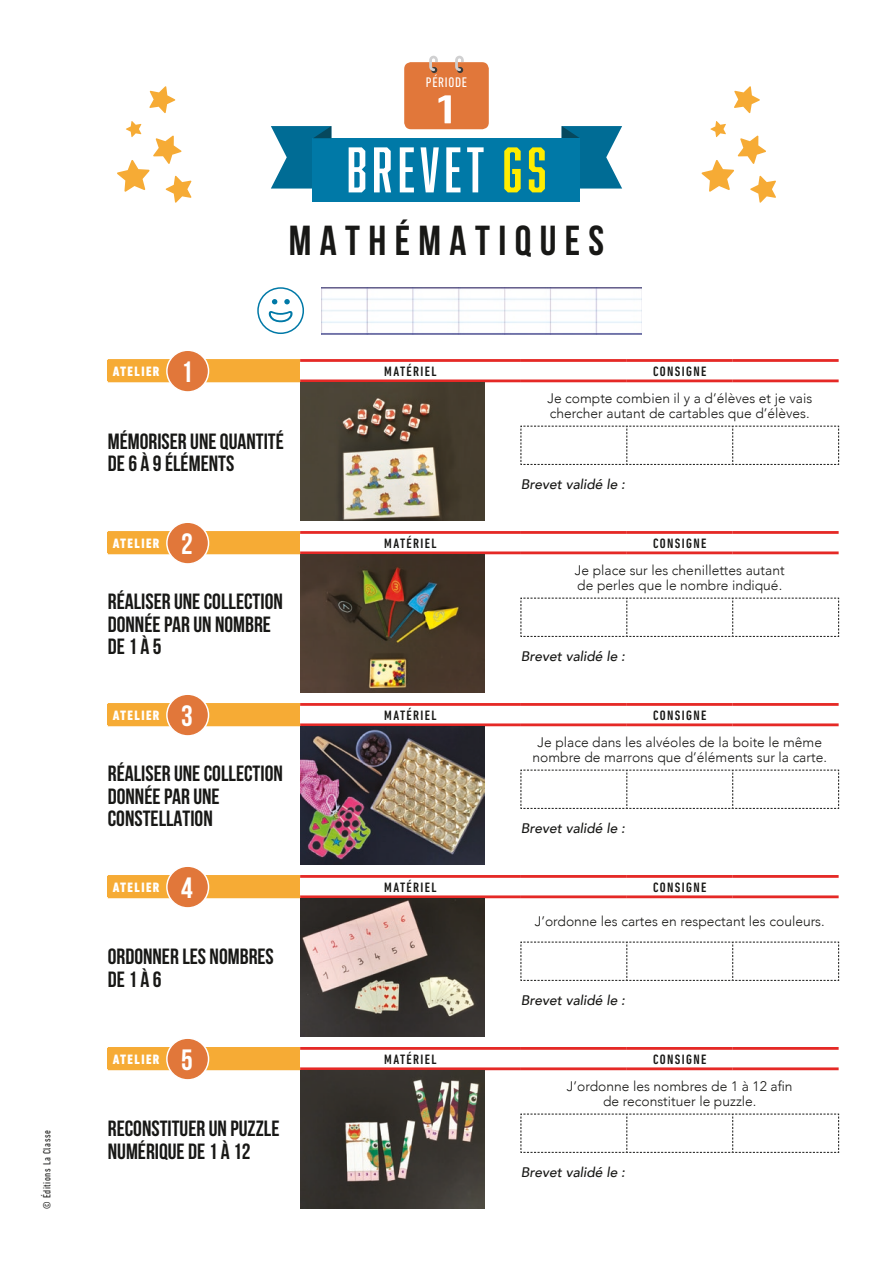
<style>
.page{position:relative;width:893px;height:1263px;background:#fff}
.page>*{position:absolute;margin:0;border:0;box-sizing:border-box;transform-origin:0 0}
.t1{font:59.25px "Abolition";letter-spacing:.085em;color:#fff}
.t2{font:700 41.85px "Bebas Neue";letter-spacing:.2em;color:#181816}
.t3{font:500 condensed 41.1px "DIN Next LT Pro";color:#fff;scale:1.5 1}
.t4{font:700 29.4px "Bebas Neue";color:#fff}
.t5{font:700 22.05px/22px "Bebas Neue";color:#181816}
.t6{font:condensed 14.1px "DIN Next LT Pro";letter-spacing:.05em;color:#fff}
.t7{font:300 13.8px/15.1px "Avenir";color:#181816}
.t8{font:500 condensed 13.8px "DIN Next LT Pro";letter-spacing:.1em;color:#181816}
.t9{font:italic 500 13.8px "Avenir";color:#181816}
.t10{font:800 condensed 13.8px "DIN Next LT Pro";letter-spacing:.1em;color:#fff}
.t11{font:condensed 10.5px "DIN Next LT Pro";letter-spacing:.05em;color:#181816}
.s1{color:#ffed00}
</style>
<div class="page">
<div style="left:404px;top:62px;width:85px;height:67px;background:#e1773a;border-radius:7px"></div>
<svg style="left:429px;top:56px;width:9px;height:17px"></svg>
<svg style="left:455px;top:56px;width:9px;height:17px"></svg>
<svg style="left:734px;top:86px;width:26px;height:27px"></svg>
<svg style="left:702px;top:121px;width:74px;height:82px"></svg>
<svg style="left:149px;top:86px;width:26px;height:27px"></svg>
<svg style="left:117px;top:121px;width:74px;height:82px"></svg>
<svg style="left:562px;top:126px;width:60px;height:63px"></svg>
<div style="left:313px;top:138px;width:267px;height:63px;background:#0079a7"></div>
<svg style="left:271px;top:126px;width:60px;height:63px"></svg>
<img style="left:322px;top:287px;width:320px;height:47px">
<div style="left:108px;top:360px;width:192px;height:21px;background:#f6ab35"></div>
<svg style="left:520px;top:425px;width:319px;height:40px"></svg>
<hr style="left:300px;top:359px;width:221px;height:3px;background:#e52926">
<hr style="left:521px;top:359px;width:106px;height:3px;background:#e52926">
<hr style="left:627px;top:359px;width:106px;height:3px;background:#e52926">
<hr style="left:733px;top:359px;width:106px;height:3px;background:#e52926">
<hr style="left:300px;top:379px;width:221px;height:3px;background:#e52926">
<hr style="left:521px;top:379px;width:106px;height:3px;background:#e52926">
<hr style="left:627px;top:379px;width:106px;height:3px;background:#e52926">
<hr style="left:733px;top:379px;width:106px;height:3px;background:#e52926">
<hr style="left:108px;top:359px;width:192px;height:3px;background:#f6ab35">
<hr style="left:108px;top:379px;width:192px;height:3px;background:#f6ab35">
<img style="left:300px;top:382px;width:184px;height:138px">
<div style="left:167px;top:350px;width:42px;height:42px;background:#e1773a;border-radius:50%"></div>
<div style="left:166px;top:349px;width:43px;height:44px;border:1px solid #fff;border-radius:50%"></div>
<div style="left:108px;top:532px;width:192px;height:21px;background:#f6ab35"></div>
<svg style="left:520px;top:597px;width:319px;height:40px"></svg>
<hr style="left:300px;top:531px;width:221px;height:3px;background:#e52926">
<hr style="left:521px;top:531px;width:106px;height:3px;background:#e52926">
<hr style="left:627px;top:531px;width:106px;height:3px;background:#e52926">
<hr style="left:733px;top:531px;width:106px;height:3px;background:#e52926">
<hr style="left:300px;top:551px;width:221px;height:3px;background:#e52926">
<hr style="left:521px;top:551px;width:106px;height:3px;background:#e52926">
<hr style="left:627px;top:551px;width:106px;height:3px;background:#e52926">
<hr style="left:733px;top:551px;width:106px;height:3px;background:#e52926">
<hr style="left:108px;top:531px;width:192px;height:3px;background:#f6ab35">
<hr style="left:108px;top:551px;width:192px;height:3px;background:#f6ab35">
<img style="left:300px;top:554px;width:184px;height:138px">
<div style="left:167px;top:522px;width:42px;height:42px;background:#e1773a;border-radius:50%"></div>
<div style="left:166px;top:521px;width:43px;height:44px;border:1px solid #fff;border-radius:50%"></div>
<div style="left:108px;top:704px;width:192px;height:21px;background:#f6ab35"></div>
<svg style="left:520px;top:769px;width:319px;height:40px"></svg>
<hr style="left:300px;top:703px;width:221px;height:3px;background:#e52926">
<hr style="left:521px;top:703px;width:106px;height:3px;background:#e52926">
<hr style="left:627px;top:703px;width:106px;height:3px;background:#e52926">
<hr style="left:733px;top:703px;width:106px;height:3px;background:#e52926">
<hr style="left:300px;top:723px;width:221px;height:3px;background:#e52926">
<hr style="left:521px;top:723px;width:106px;height:3px;background:#e52926">
<hr style="left:627px;top:723px;width:106px;height:3px;background:#e52926">
<hr style="left:733px;top:723px;width:106px;height:3px;background:#e52926">
<hr style="left:108px;top:703px;width:192px;height:3px;background:#f6ab35">
<hr style="left:108px;top:723px;width:192px;height:3px;background:#f6ab35">
<img style="left:300px;top:726px;width:184px;height:138px">
<div style="left:167px;top:694px;width:42px;height:42px;background:#e1773a;border-radius:50%"></div>
<div style="left:166px;top:693px;width:43px;height:44px;border:1px solid #fff;border-radius:50%"></div>
<div style="left:108px;top:876px;width:192px;height:21px;background:#f6ab35"></div>
<svg style="left:520px;top:941px;width:319px;height:40px"></svg>
<hr style="left:300px;top:875px;width:221px;height:3px;background:#e52926">
<hr style="left:521px;top:875px;width:106px;height:3px;background:#e52926">
<hr style="left:627px;top:875px;width:106px;height:3px;background:#e52926">
<hr style="left:733px;top:875px;width:106px;height:3px;background:#e52926">
<hr style="left:300px;top:895px;width:221px;height:3px;background:#e52926">
<hr style="left:521px;top:895px;width:106px;height:3px;background:#e52926">
<hr style="left:627px;top:895px;width:106px;height:3px;background:#e52926">
<hr style="left:733px;top:895px;width:106px;height:3px;background:#e52926">
<hr style="left:108px;top:875px;width:192px;height:3px;background:#f6ab35">
<hr style="left:108px;top:895px;width:192px;height:3px;background:#f6ab35">
<img style="left:300px;top:898px;width:184px;height:138px">
<div style="left:167px;top:866px;width:42px;height:42px;background:#e1773a;border-radius:50%"></div>
<div style="left:166px;top:865px;width:43px;height:44px;border:1px solid #fff;border-radius:50%"></div>
<div style="left:108px;top:1048px;width:192px;height:21px;background:#f6ab35"></div>
<svg style="left:520px;top:1113px;width:319px;height:40px"></svg>
<hr style="left:300px;top:1047px;width:221px;height:3px;background:#e52926">
<hr style="left:521px;top:1047px;width:106px;height:3px;background:#e52926">
<hr style="left:627px;top:1047px;width:106px;height:3px;background:#e52926">
<hr style="left:733px;top:1047px;width:106px;height:3px;background:#e52926">
<hr style="left:300px;top:1067px;width:221px;height:3px;background:#e52926">
<hr style="left:521px;top:1067px;width:106px;height:3px;background:#e52926">
<hr style="left:627px;top:1067px;width:106px;height:3px;background:#e52926">
<hr style="left:733px;top:1067px;width:106px;height:3px;background:#e52926">
<hr style="left:108px;top:1047px;width:192px;height:3px;background:#f6ab35">
<hr style="left:108px;top:1067px;width:192px;height:3px;background:#f6ab35">
<img style="left:300px;top:1070px;width:184px;height:138px">
<div style="left:167px;top:1038px;width:42px;height:42px;background:#e1773a;border-radius:50%"></div>
<div style="left:166px;top:1037px;width:43px;height:43px;border:1px solid #fff;border-radius:50%"></div>
<svg style="left:268px;top:299px;width:25px;height:23px"></svg>
<div style="left:257px;top:287px;width:47px;height:47px;border:2px solid #0079a7;border-radius:50%"></div>
<p class="t11" style="left:41px;top:1209px;width:80px;rotate:-90deg">© Éditions La Classe</p>
<p class="t6" style="left:426px;top:74px;width:43px">PÉRIODE</p>
<h3 class="t3" style="left:434px;top:86px;width:18px">1</h3>
<h1 class="t1" style="left:347px;top:136px;width:201px">BREVET <span class="s1">GS</span></h1>
<h2 class="t2" style="left:289px;top:217px;width:317px">MATHÉMATIQUES</h2>
<h3 class="t4" style="left:181px;top:356px;width:13px">1</h3>
<p class="t10" style="left:113px;top:363px;width:48px">ATELIER</p>
<p class="t8" style="left:384px;top:363px;width:54px">MATÉRIEL</p>
<p class="t8" style="left:653px;top:363px;width:55px">CONSIGNE</p>
<h3 class="t5" style="left:108px;top:430px;width:178px">MÉMORISER UNE QUANTITÉ<br>DE 6 À 9 ÉLÉMENTS</h3>
<p class="t7" style="left:547px;top:391px;width:266px">Je compte combien il y a d’élèves et je vais chercher autant de cartables que d’élèves.</p>
<p class="t9" style="left:521px;top:476px;width:106px">Brevet validé le :</p>
<h3 class="t4" style="left:181px;top:528px;width:13px">2</h3>
<p class="t10" style="left:113px;top:535px;width:48px">ATELIER</p>
<p class="t8" style="left:384px;top:535px;width:54px">MATÉRIEL</p>
<p class="t8" style="left:653px;top:535px;width:55px">CONSIGNE</p>
<h3 class="t5" style="left:108px;top:591px;width:176px">RÉALISER UNE COLLECTION<br>DONNÉE PAR UN NOMBRE<br>DE1 À 5</h3>
<p class="t7" style="left:575px;top:562px;width:211px">Je place sur les chenillettes autant de perles que le nombre indiqué.</p>
<p class="t9" style="left:521px;top:648px;width:106px">Brevet validé le :</p>
<h3 class="t4" style="left:181px;top:700px;width:13px">3</h3>
<p class="t10" style="left:113px;top:707px;width:48px">ATELIER</p>
<p class="t8" style="left:384px;top:707px;width:54px">MATÉRIEL</p>
<p class="t8" style="left:653px;top:707px;width:55px">CONSIGNE</p>
<h3 class="t5" style="left:108px;top:762px;width:176px">RÉALISER UNE COLLECTION<br>DONNÉE PAR UNE<br>CONSTELLATION</h3>
<p class="t7" style="left:533px;top:734px;width:296px;text-align:center">Je place dans les alvéoles de la boite le même nombre de marrons que d’éléments sur la carte.</p>
<p class="t9" style="left:521px;top:820px;width:106px">Brevet validé le :</p>
<h3 class="t4" style="left:181px;top:872px;width:13px">4</h3>
<p class="t10" style="left:113px;top:879px;width:48px">ATELIER</p>
<p class="t8" style="left:384px;top:879px;width:54px">MATÉRIEL</p>
<p class="t8" style="left:653px;top:879px;width:55px">CONSIGNE</p>
<h3 class="t5" style="left:108px;top:945px;width:168px">ORDONNER LES NOMBRES<br>DE 1 À 6</h3>
<p class="t7" style="left:535px;top:914px;width:292px">J’ordonne les cartes en respectant les couleurs.</p>
<p class="t9" style="left:521px;top:992px;width:106px">Brevet validé le :</p>
<h3 class="t4" style="left:181px;top:1044px;width:13px">5</h3>
<p class="t10" style="left:113px;top:1051px;width:48px">ATELIER</p>
<p class="t8" style="left:384px;top:1051px;width:54px">MATÉRIEL</p>
<p class="t8" style="left:653px;top:1051px;width:55px">CONSIGNE</p>
<h3 class="t5" style="left:108px;top:1117px;width:173px">RECONSTITUER UN PUZZLE<br>NUMÉRIQUE DE 1 À 12</h3>
<p class="t7" style="left:567px;top:1078px;width:227px;text-align:center">J’ordonne les nombres de 1 à 12 afin de reconstituer le puzzle.</p>
<p class="t9" style="left:521px;top:1164px;width:106px">Brevet validé le :</p>
</div>
